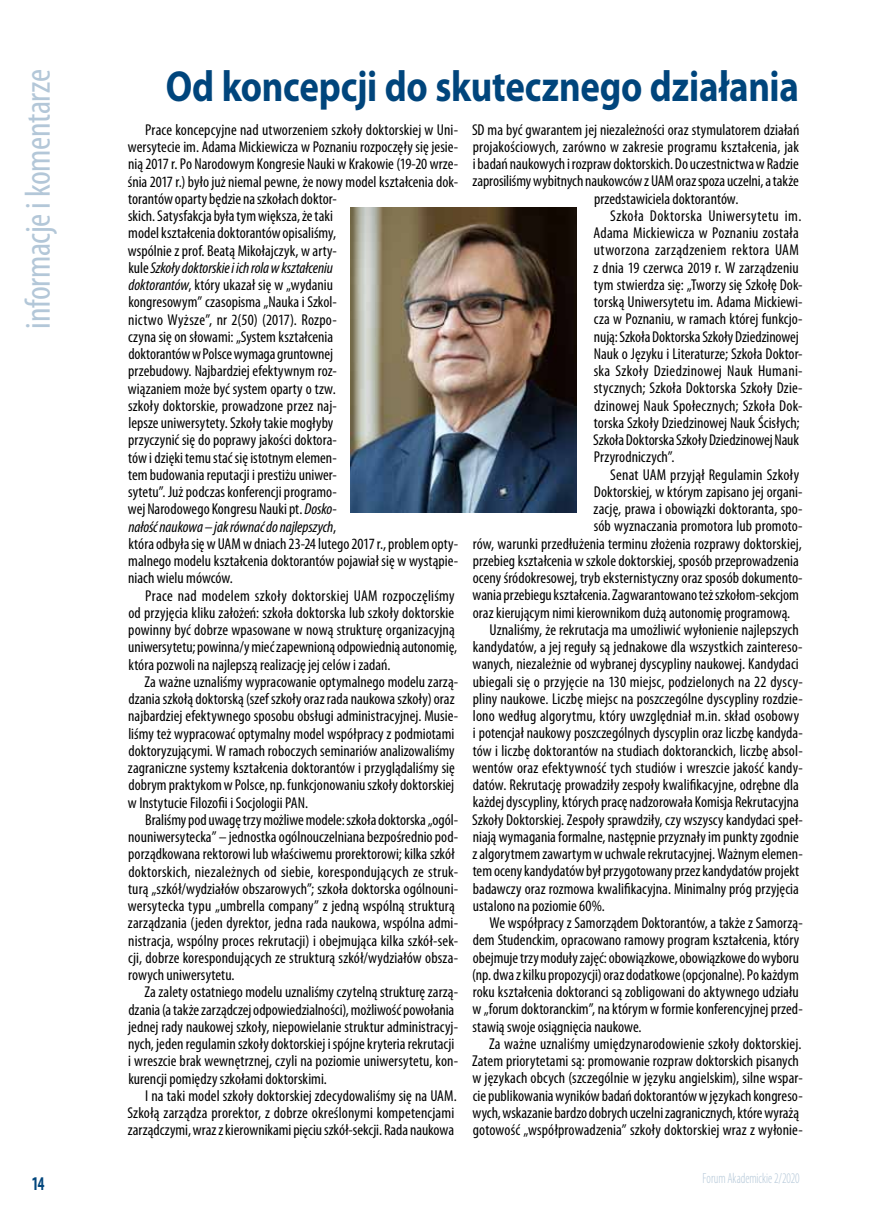
<style>
.page{position:relative;width:872px;height:1212px;background:#fff}
.page>*{position:absolute;margin:0;border:0;box-sizing:border-box;transform-origin:0 0}
.t1{font:700 43.5px "Myriad Pro";letter-spacing:-.01em;color:#00457c;scale:.85 1}
.t2{font:condensed 36px "Myriad Pro";letter-spacing:-.015em;color:#b3c7d8}
.t3{font:700 condensed 19.5px "Myriad Pro";color:#00457c;scale:.8 1}
.t4{font:condensed 15.75px/17.2px "Myriad Pro";letter-spacing:.005em;color:#000}
.t5{font:condensed 15.75px "Myriad Pro";letter-spacing:.025em;color:#000}
.t6{font:condensed 15.75px "Myriad Pro";letter-spacing:.03em;color:#000}
.t7{font:300 condensed 14.7px "Myriad Pro";letter-spacing:-.005em;color:#b3c7d8;scale:.85 1}
.s1{font-style:italic}
</style>
<div class="page">
<img style="left:351px;top:207px;width:225px;height:305px">
<h2 class="t2" style="left:16px;top:328px;width:261px;rotate:-90deg">informacje i komentarze</h2>
<h1 class="t1" style="left:166px;top:58px;width:746px">Od koncepcji do skutecznego działania</h1>
<p class="t4" style="left:472px;top:121px;width:329px">SD ma być gwarantem jej niezależności oraz stymulatorem działań</p>
<p class="t4" style="left:473px;top:138px;width:328px">projakościowych, zarówno w zakresie programu kształcenia, jak</p>
<p class="t4" style="left:473px;top:155px;width:327px">i badań naukowych i rozpraw doktorskich. Do uczestnictwa w Radzie</p>
<p class="t4" style="left:472px;top:172px;width:328px">zaprosiliśmy wybitnych naukowców z UAM oraz spoza uczelni, a także</p>
<p class="t4" style="left:594px;top:190px;width:146px">przedstawiciela doktorantów.</p>
<p class="t6" style="left:610px;top:206px;width:193px">Szkoła Doktorska Uniwersytetu im.</p>
<p class="t4" style="left:593px;top:224px;width:207px">Adama Mickiewicza w Poznaniu została</p>
<p class="t5" style="left:594px;top:241px;width:206px">utworzona zarządzeniem rektora UAM</p>
<p class="t4" style="left:593px;top:259px;width:207px">z dnia 19 czerwca 2019 r. W zarządzeniu</p>
<p class="t4" style="left:594px;top:276px;width:210px">tym stwierdza się: „Tworzy się Szkołę Dok-</p>
<p class="t4" style="left:594px;top:293px;width:210px">torską Uniwersytetu im. Adama Mickiewi-</p>
<p class="t4" style="left:594px;top:310px;width:210px">cza w Poznaniu, w ramach której funkcjo-</p>
<p class="t4" style="left:594px;top:328px;width:206px">nują: Szkoła Doktorska Szkoły Dziedzinowej</p>
<p class="t4" style="left:594px;top:345px;width:210px">Nauk o Języku i Literaturze; Szkoła Doktor-</p>
<p class="t4" style="left:594px;top:362px;width:210px">ska Szkoły Dziedzinowej Nauk Humani-</p>
<p class="t4" style="left:594px;top:379px;width:210px">stycznych; Szkoła Doktorska Szkoły Dzie-</p>
<p class="t4" style="left:594px;top:397px;width:210px">dzinowej Nauk Społecznych; Szkoła Dok-</p>
<p class="t4" style="left:594px;top:414px;width:207px">torska Szkoły Dziedzinowej Nauk Ścisłych;</p>
<p class="t4" style="left:593px;top:431px;width:207px">Szkoła Doktorska Szkoły Dziedzinowej Nauk</p>
<p class="t4" style="left:594px;top:448px;width:82px">Przyrodniczych”.</p>
<p class="t4" style="left:610px;top:466px;width:190px">Senat UAM przyjął Regulamin Szkoły</p>
<p class="t4" style="left:594px;top:483px;width:210px">Doktorskiej, w którym zapisano jej organi-</p>
<p class="t4" style="left:593px;top:500px;width:210px">zację, prawa i obowiązki doktoranta, spo-</p>
<p class="t4" style="left:594px;top:517px;width:210px">sób wyznaczania promotora lub promoto-</p>
<p class="t4" style="left:473px;top:535px;width:330px">rów, warunki przedłużenia terminu złożenia rozprawy doktorskiej,</p>
<p class="t4" style="left:473px;top:552px;width:327px">przebieg kształcenia w szkole doktorskiej, sposób przeprowadzenia</p>
<p class="t4" style="left:473px;top:569px;width:331px">oceny śródokresowej, tryb eksternistyczny oraz sposób dokumento-</p>
<p class="t4" style="left:472px;top:586px;width:328px">wania przebiegu kształcenia. Zagwarantowano też szkołom-sekcjom</p>
<p class="t4" style="left:473px;top:604px;width:319px">oraz kierującym nimi kierownikom dużą autonomię programową.</p>
<p class="t4" style="left:489px;top:621px;width:311px">Uznaliśmy, że rekrutacja ma umożliwić wyłonienie najlepszych</p>
<p class="t4" style="left:473px;top:638px;width:331px">kandydatów, a jej reguły są jednakowe dla wszystkich zaintereso-</p>
<p class="t4" style="left:472px;top:655px;width:328px">wanych, niezależnie od wybranej dyscypliny naukowej. Kandydaci</p>
<p class="t4" style="left:473px;top:673px;width:331px">ubiegali się o przyjęcie na 130 miejsc, podzielonych na 22 dyscy-</p>
<p class="t4" style="left:473px;top:690px;width:331px">pliny naukowe. Liczbę miejsc na poszczególne dyscypliny rozdzie-</p>
<p class="t4" style="left:473px;top:707px;width:328px">lono według algorytmu, który uwzględniał m.in. skład osobowy</p>
<p class="t4" style="left:473px;top:724px;width:331px">i potencjał naukowy poszczególnych dyscyplin oraz liczbę kandyda-</p>
<p class="t4" style="left:473px;top:742px;width:331px">tów i liczbę doktorantów na studiach doktoranckich, liczbę absol-</p>
<p class="t4" style="left:472px;top:759px;width:332px">wentów oraz efektywność tych studiów i wreszcie jakość kandy-</p>
<p class="t4" style="left:473px;top:776px;width:327px">datów. Rekrutację prowadziły zespoły kwalifikacyjne, odrębne dla</p>
<p class="t4" style="left:473px;top:793px;width:327px">każdej dyscypliny, których pracę nadzorowała Komisja Rekrutacyjna</p>
<p class="t4" style="left:472px;top:811px;width:332px">Szkoły Doktorskiej. Zespoły sprawdziły, czy wszyscy kandydaci speł-</p>
<p class="t4" style="left:473px;top:828px;width:327px">niają wymagania formalne, następnie przyznały im punkty zgodnie</p>
<p class="t4" style="left:472px;top:845px;width:332px">z algorytmem zawartym w uchwale rekrutacyjnej. Ważnym elemen-</p>
<p class="t4" style="left:473px;top:862px;width:328px">tem oceny kandydatów był przygotowany przez kandydatów projekt</p>
<p class="t4" style="left:473px;top:880px;width:327px">badawczy oraz rozmowa kwalifikacyjna. Minimalny próg przyjęcia</p>
<p class="t4" style="left:473px;top:897px;width:134px">ustalono na poziomie 60%.</p>
<p class="t4" style="left:489px;top:914px;width:315px">We współpracy z Samorządem Doktorantów, a także z Samorzą-</p>
<p class="t4" style="left:473px;top:931px;width:328px">dem Studenckim, opracowano ramowy program kształcenia, który</p>
<p class="t4" style="left:473px;top:948px;width:327px">obejmuje trzy moduły zajęć: obowiązkowe, obowiązkowe do wyboru</p>
<p class="t4" style="left:472px;top:966px;width:328px">(np. dwa z kilku propozycji) oraz dodatkowe (opcjonalne). Po każdym</p>
<p class="t4" style="left:473px;top:983px;width:327px">roku kształcenia doktoranci są zobligowani do aktywnego udziału</p>
<p class="t4" style="left:472px;top:1000px;width:332px">w „forum doktoranckim”, na którym w formie konferencyjnej przed-</p>
<p class="t4" style="left:472px;top:1017px;width:171px">stawią swoje osiągnięcia naukowe.</p>
<p class="t4" style="left:489px;top:1035px;width:314px">Za ważne uznaliśmy umiędzynarodowienie szkoły doktorskiej.</p>
<p class="t4" style="left:472px;top:1052px;width:328px">Zatem priorytetami są: promowanie rozpraw doktorskich pisanych</p>
<p class="t4" style="left:472px;top:1069px;width:332px">w językach obcych (szczególnie w języku angielskim), silne wspar-</p>
<p class="t4" style="left:473px;top:1086px;width:331px">cie publikowania wyników badań doktorantów w językach kongreso-</p>
<p class="t4" style="left:472px;top:1104px;width:328px">wych, wskazanie bardzo dobrych uczelni zagranicznych, które wyrażą</p>
<p class="t4" style="left:473px;top:1121px;width:331px">gotowość „współprowadzenia” szkoły doktorskiej wraz z wyłonie-</p>
<p class="t4" style="left:128px;top:121px;width:332px;text-indent:17px">Prace koncepcyjne nad utworzeniem szkoły doktorskiej w Uni&shy;wersytecie im. Adama Mickiewicza w Poznaniu rozpoczęły się jesie&shy;nią 2017 r. Po Narodowym Kongresie Nauki w Krakowie (19-20 wrze&shy;śnia 2017 r.) było już niemal pewne, że nowy model kształcenia dok&shy;torantów oparty będzie na szkołach doktor-<br>skich. Satysfakcja była tym większa, że taki<br>model kształcenia doktorantów opisaliśmy,<br>wspólnie z prof. Beatą Mikołajczyk, w arty-<br>kule <span class="s1">Szkoły doktorskie i ich rola w kształceniu<br>doktorantów</span>, który ukazał się w „wydaniu<br>kongresowym” czasopisma „Nauka i Szkol-<br>nictwo Wyższe”, nr 2(50) (2017). Rozpo-<br>czyna się on słowami: „System kształcenia<br>doktorantów w Polsce wymaga gruntownej<br>przebudowy. Najbardziej efektywnym roz-<br>wiązaniem może być system oparty o tzw.<br>szkoły doktorskie, prowadzone przez naj-<br>lepsze uniwersytety. Szkoły takie mogłyby<br>przyczynić się do poprawy jakości doktora-<br>tów i dzięki temu stać się istotnym elemen-<br>tem budowania reputacji i prestiżu uniwer-<br>sytetu”. Już podczas konferencji programo-<br>wej Narodowego Kongresu Nauki pt. <span class="s1">Dosko-<br>nałość naukowa – jak równać do najlepszych</span>,<br>która odbyła się w UAM w dniach 23-24 lutego 2017 r., problem opty&shy;malnego modelu kształcenia doktorantów pojawiał się w wystąpie&shy;niach wielu mówców.</p>
<p class="t4" style="left:128px;top:587px;width:330px;text-indent:17px">Prace nad modelem szkoły doktorskiej UAM rozpoczęliśmy od przyjęcia kliku założeń: szkoła doktorska lub szkoły doktorskie powinny być dobrze wpasowane w nową strukturę organizacyjną uniwersytetu; powinna/y mieć zapewnioną odpowiednią autonomię, która pozwoli na najlepszą realizację jej celów i zadań.</p>
<p class="t4" style="left:128px;top:673px;width:332px;text-indent:17px">Za ważne uznaliśmy wypracowanie optymalnego modelu zarzą&shy;dzania szkołą doktorską (szef szkoły oraz rada naukowa szkoły) oraz najbardziej efektywnego sposobu obsługi administracyjnej. Musie&shy;liśmy też wypracować optymalny model współpracy z podmiotami doktoryzującymi. W ramach roboczych seminariów analizowaliśmy zagraniczne systemy kształcenia doktorantów i przyglądaliśmy się dobrym praktykom w Polsce, np. funkcjonowaniu szkoły doktorskiej w Instytucie Filozofii i Socjologii PAN.</p>
<p class="t4" style="left:128px;top:811px;width:332px;text-indent:17px">Braliśmy pod uwagę trzy możliwe modele: szkoła doktorska „ogól&shy;nouniwersytecka” – jednostka ogólnouczelniana bezpośrednio pod&shy;porządkowana rektorowi lub właściwemu prorektorowi; kilka szkół doktorskich, niezależnych od siebie, korespondujących ze struk&shy;turą „szkół/wydziałów obszarowych”; szkoła doktorska ogólnouni&shy;wersytecka typu „umbrella company” z jedną wspólną strukturą zarządzania (jeden dyrektor, jedna rada naukowa, wspólna admi&shy;nistracja, wspólny proces rekrutacji) i obejmująca kilka szkół-sek&shy;cji, dobrze korespondujących ze strukturą szkół/wydziałów obsza&shy;rowych uniwersytetu.</p>
<p class="t4" style="left:128px;top:983px;width:331px;text-indent:16px">Za zalety ostatniego modelu uznaliśmy czytelną strukturę zarzą&shy;dzania (a także zarządczej odpowiedzialności), możliwość powołania jednej rady naukowej szkoły, niepowielanie struktur administracyj&shy;nych, jeden regulamin szkoły doktorskiej i spójne kryteria rekrutacji i wreszcie brak wewnętrznej, czyli na poziomie uniwersytetu, kon&shy;kurencji pomiędzy szkołami doktorskimi.</p>
<p class="t4" style="left:127px;top:1087px;width:331px;text-indent:18px">I na taki model szkoły doktorskiej zdecydowaliśmy się na UAM.<br>Szkołą zarządza prorektor, z dobrze określonymi kompetencjami zarządczymi, wraz z kierownikami pięciu szkół-sekcji. Rada naukowa</p>
<p class="t3" style="left:32px;top:1171px;width:17px">14</p>
<p class="t7" style="left:702px;top:1170px;width:116px">Forum Akademickie 2/2020</p>
</div>
